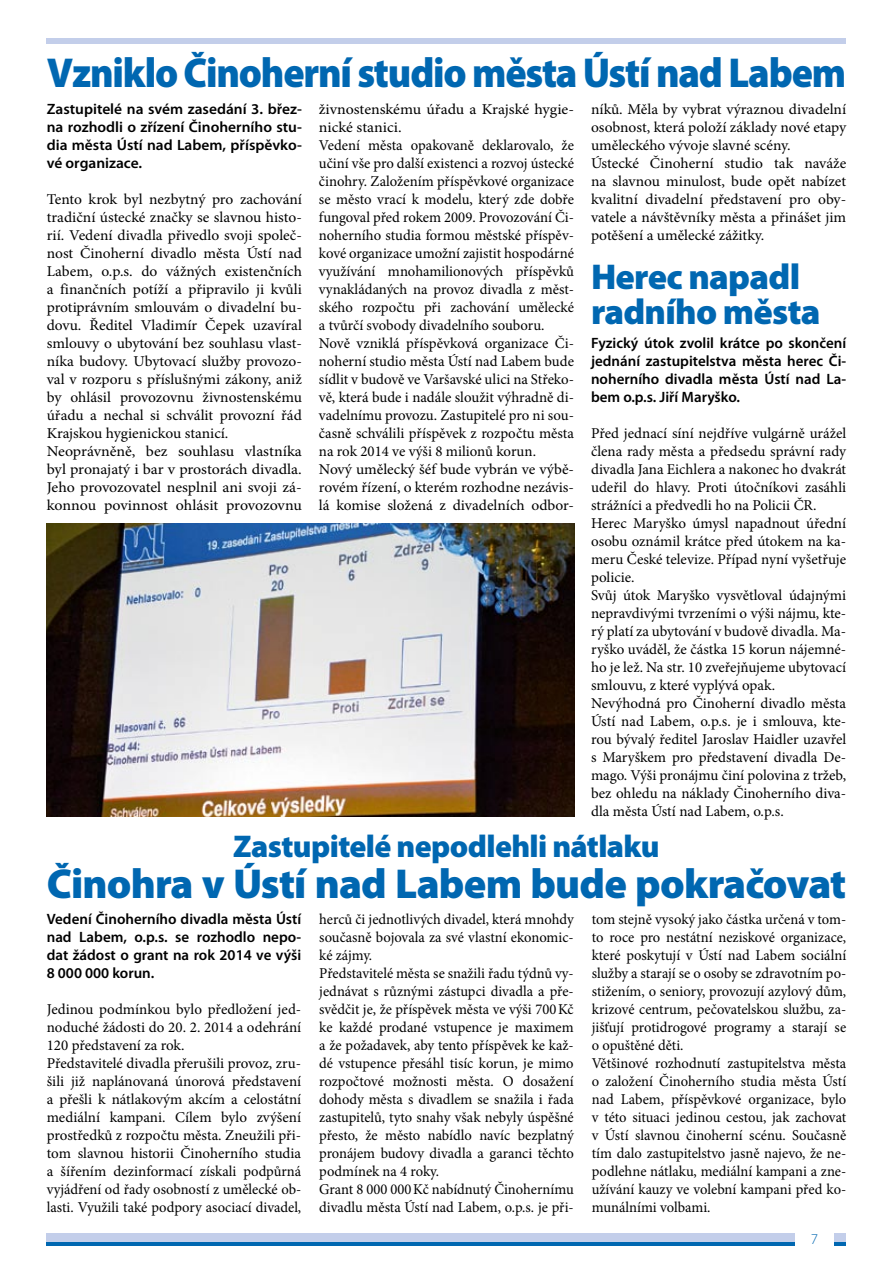
<style>
.page{position:relative;width:893px;height:1263px;background:#fff}
.page>*{position:absolute;margin:0;border:0;box-sizing:border-box;transform-origin:0 0}
.t1{font:900 42px "Myriad Pro";letter-spacing:-.03em;color:#0067b1;scale:.94 1}
.t2{font:900 42px "Myriad Pro";letter-spacing:-.03em;color:#0067b1}
.t3{font:900 36px/34.5px "Myriad Pro";letter-spacing:-.02em;color:#0067b1}
.t4{font:900 31.5px "Myriad Pro";letter-spacing:-.02em;color:#0067b1}
.t5{font:15px/18px "Minion Pro";color:#000}
.t6{font:15px/18px "Minion Pro";color:#000;scale:1.06 1}
.t7{font:600 15px/18px "Myriad Pro";color:#000;text-align:justify}
.t8{font:300 15px "Myriad Pro";color:#0067b1}
</style>
<div class="page">
<div style="left:47px;top:38px;width:799px;height:6px;background:#c3ceea"></div>
<hr style="left:47px;top:1242px;width:799px;height:4px;background:#0067b1">
<div style="left:47px;top:1233px;width:799px;height:9px;background:#c3ceea"></div>
<div style="left:795px;top:1233px;width:38px;height:30px;background:#fff"></div>
<img style="left:47px;top:523px;width:527px;height:293px">
<h1 class="t1" style="left:47px;top:49px;width:852px">Vzniklo Činoherní studio města Ústí nad Labem</h1>
<p class="t7" style="left:47px;top:100px;width:257px">Zastupitelé na svém zasedání 3. břez&shy;na rozhodli o zřízení Činoherního stu&shy;dia města Ústí nad Labem, příspěvko&shy;vé organizace.</p>
<p class="t5" style="left:47px;top:190px;width:257px">Tento krok byl nezbytný pro zachování tradiční ústecké značky se slavnou histo&shy;rií. Vedení divadla přivedlo svoji společ&shy;nost Činoherní divadlo města Ústí nad Labem, o.p.s. do vážných existenčních a finančních potíží a připravilo ji kvůli protiprávním smlouvám o divadelní bu&shy;dovu. Ředitel Vladimír Čepek uzavíral smlouvy o ubytování bez souhlasu vlast&shy;níka budovy. Ubytovací služby provozo&shy;val v rozporu s příslušnými zákony, aniž by ohlásil provozovnu živnostenskému úřadu a nechal si schválit provozní řád Krajskou hygienickou stanicí.<br>Neoprávněně, bez souhlasu vlastníka byl pronajatý i bar v prostorách divadla.<br>Jeho provozovatel nesplnil ani svoji zá&shy;konnou povinnost ohlásit provozovnu</p>
<p class="t6" style="left:319px;top:100px;width:242px">živnostenskému úřadu a Krajské hygie&shy;nické stanici.<br>Vedení města opakovaně deklarovalo, že učiní vše pro další existenci a rozvoj ústecké činohry. Založením příspěvkové organizace se město vrací k modelu, který zde dobře fungoval před rokem 2009. Provozování Či&shy;noherního studia formou městské příspěv&shy;kové organizace umožní zajistit hospodárné využívání mnohamilionových příspěvků vynakládaných na provoz divadla z měst&shy;ského rozpočtu při zachování umělecké a tvůrčí svobody divadelního souboru.<br>Nově vzniklá příspěvková organizace Či&shy;noherní studio města Ústí nad Labem bude sídlit v budově ve Varšavské ulici na Střeko&shy;vě, která bude i nadále sloužit výhradně di&shy;vadelnímu provozu. Zastupitelé pro ni sou&shy;časně schválili příspěvek z rozpočtu města na rok 2014 ve výši 8 milionů korun.<br>Nový umělecký šéf bude vybrán ve výbě&shy;rovém řízení, o kterém rozhodne nezávis&shy;lá komise složená z divadelních odbor-</p>
<p class="t5" style="left:591px;top:100px;width:257px">níků. Měla by vybrat výraznou divadelní osobnost, která položí základy nové etapy uměleckého vývoje slavné scény.<br>Ústecké Činoherní studio tak naváže na slavnou minulost, bude opět nabízet kvalitní divadelní představení pro oby&shy;vatele a návštěvníky města a přinášet jim potěšení a umělecké zážitky.</p>
<h2 class="t3" style="left:591px;top:260px;width:231px">Herec napadl radního města</h2>
<p class="t7" style="left:591px;top:334px;width:257px">Fyzický útok zvolil krátce po skončení jednání zastupitelstva města herec Či&shy;noherního divadla města Ústí nad La&shy;bem o.p.s. Jiří Maryško.</p>
<p class="t5" style="left:591px;top:424px;width:257px">Před jednací síní nejdříve vulgárně urážel člena rady města a předsedu správní rady divadla Jana Eichlera a nakonec ho dvakrát udeřil do hlavy. Proti útočníkovi zasáhli strážníci a předvedli ho na Policii ČR.<br>Herec Maryško úmysl napadnout úřední osobu oznámil krátce před útokem na ka&shy;meru České televize. Případ nyní vyšetřuje policie.<br>Svůj útok Maryško vysvětloval údajnými nepravdivými tvrzeními o výši nájmu, kte&shy;rý platí za ubytování v budově divadla. Ma&shy;ryško uváděl, že částka 15 korun nájemné&shy;ho je lež. Na str. 10 zveřejňujeme ubytovací smlouvu, z které vyplývá opak.<br>Nevýhodná pro Činoherní divadlo města Ústí nad Labem, o.p.s. je i smlouva, kte&shy;rou bývalý ředitel Jaroslav Haidler uzavřel s Maryškem pro představení divadla De&shy;mago. Výši pronájmu činí polovina z tržeb, bez ohledu na náklady Činoherního diva&shy;dla města Ústí nad Labem, o.p.s.</p>
<h3 class="t4" style="left:233px;top:829px;width:428px">Zastupitelé nepodlehli nátlaku</h3>
<h1 class="t2" style="left:47px;top:860px;width:801px">Činohra v Ústí nad Labem bude pokračovat</h1>
<p class="t7" style="left:47px;top:910px;width:256px">Vedení Činoherního divadla města Ústí nad Labem, o.p.s. se rozhodlo nepo&shy;dat žádost o grant na rok 2014 ve výši 8 000 000 korun.</p>
<p class="t5" style="left:47px;top:1000px;width:256px">Jedinou podmínkou bylo předložení jed&shy;noduché žádosti do 20. 2. 2014 a odehrání 120 představení za rok.<br>Představitelé divadla přerušili provoz, zru&shy;šili již naplánovaná únorová představení a přešli k nátlakovým akcím a celostátní mediální kampani. Cílem bylo zvýšení prostředků z rozpočtu města. Zneužili při&shy;tom slavnou historii Činoherního studia a šířením dezinformací získali podpůrná vyjádření od řady osobností z umělecké ob&shy;lasti. Využili také podpory asociací divadel,</p>
<p class="t5" style="left:319px;top:910px;width:256px">herců či jednotlivých divadel, která mnohdy současně bojovala za své vlastní ekonomic&shy;ké zájmy.<br>Představitelé města se snažili řadu týdnů vy&shy;jednávat s různými zástupci divadla a pře&shy;svědčit je, že příspěvek města ve výši 700Kč ke každé prodané vstupence je maximem a že požadavek, aby tento příspěvek ke kaž&shy;dé vstupence přesáhl tisíc korun, je mimo rozpočtové možnosti města. O dosažení dohody města s divadlem se snažila i řada zastupitelů, tyto snahy však nebyly úspěšné přesto, že město nabídlo navíc bezplatný pronájem budovy divadla a garanci těchto podmínek na 4 roky.<br>Grant 8 000 000Kč nabídnutý Činohernímu divadlu města Ústí nad Labem, o.p.s. je při-</p>
<p class="t5" style="left:592px;top:910px;width:256px">tom stejně vysoký jako částka určená v tom&shy;to roce pro nestátní neziskové organizace, které poskytují v Ústí nad Labem sociální služby a starají se o osoby se zdravotním po&shy;stižením, o seniory, provozují azylový dům, krizové centrum, pečovatelskou službu, za&shy;jišťují protidrogové programy a starají se o opuštěné děti.<br>Většinové rozhodnutí zastupitelstva města o založení Činoherního studia města Ústí nad Labem, příspěvkové organizace, bylo v této situaci jedinou cestou, jak zachovat v Ústí slavnou činoherní scénu. Současně tím dalo zastupitelstvo jasně najevo, že ne&shy;podlehne nátlaku, mediální kampani a zne&shy;užívání kauzy ve volební kampani před ko&shy;munálními volbami.</p>
<p class="t8" style="left:811px;top:1231px;width:9px">7</p>
</div>
